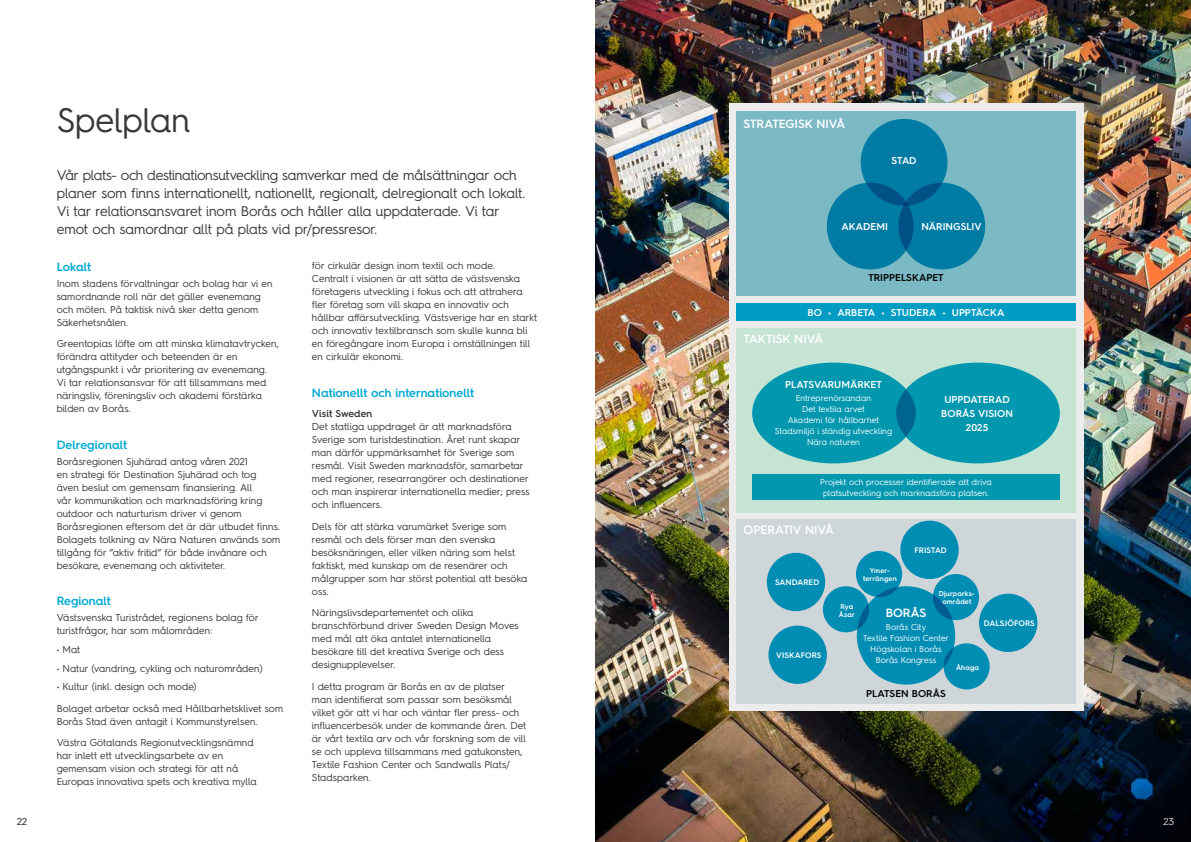
<style>
.page{position:relative;width:1191px;height:842px;background:#fff}
.page>*{position:absolute;margin:0;border:0;box-sizing:border-box;transform-origin:0 0}
.t1{font:34px "Hurme Geometric Sans 4";letter-spacing:-.005em;color:#383937}
.t2{font:14px/18px "Hurme Geometric Sans 4";letter-spacing:-.015em;color:#383937}
.t3{font:600 12px "Hurme Geometric Sans 4";letter-spacing:-.005em;color:#00a9d3}
.t4{font:600 12px "Hurme Geometric Sans 4";letter-spacing:-.01em;color:#fff}
.t5{font:10px/13px "Hurme Geometric Sans 4";letter-spacing:.005em;color:#383937}
.t6{font:600 10px/14px "Hurme Geometric Sans 4";letter-spacing:.005em;color:#fff;text-align:center}
.t7{font:600 10px "Hurme Geometric Sans 4";letter-spacing:.005em;color:#000}
.t8{font:600 10px "Hurme Geometric Sans 4";letter-spacing:.005em;color:#383937}
.t9{font:300 10px "Hurme Geometric Sans 4";color:#383937}
.t10{font:300 10px "Hurme Geometric Sans 4";color:#fff}
.t11{font:8.5px/11px "Hurme Geometric Sans 4";letter-spacing:.01em;color:#fff;text-align:center}
.t12{font:600 8px "Hurme Geometric Sans 4";letter-spacing:.01em;color:#fff}
.t13{font:600 7px/8px "Hurme Geometric Sans 4";letter-spacing:.02em;color:#fff;text-align:center}
</style>
<div class="page">
<img style="left:595px;top:0;width:596px;height:842px">
<div style="left:729px;top:103px;width:354px;height:608px;background:#ececec"></div>
<div style="left:736px;top:519px;width:339px;height:184px;background:#ced6da"></div>
<div style="left:736px;top:328px;width:339px;height:184px;background:#c5e4d4"></div>
<div style="left:856px;top:586px;width:99px;height:99px;background:#008db4;border-radius:50%"></div>
<div style="left:979px;top:594px;width:58px;height:58px;background:#008db4;border-radius:50%"></div>
<div style="left:768px;top:626px;width:59px;height:58px;background:#008db4;border-radius:50%"></div>
<div style="left:767px;top:553px;width:58px;height:58px;background:#008db4;border-radius:50%"></div>
<div style="left:900px;top:521px;width:58px;height:58px;background:#008db4;border-radius:50%"></div>
<svg style="left:933px;top:574px;width:46px;height:46px;background:#0187b0"></svg>
<svg style="left:856px;top:551px;width:46px;height:46px;background:#018bb2"></svg>
<svg style="left:823px;top:586px;width:46px;height:46px;background:#028ab1"></svg>
<svg style="left:943px;top:643px;width:46px;height:46px;background:#028cb3"></svg>
<div style="left:736px;top:111px;width:339px;height:184px;background:#7bbac5"></div>
<div style="left:860px;top:119px;width:87px;height:87px;background:#007ba3;border-radius:50%"></div>
<svg style="left:898px;top:183px;width:87px;height:86px;background:#0077a0"></svg>
<svg style="left:827px;top:183px;width:86px;height:86px;background:#00749e"></svg>
<div style="left:752px;top:363px;width:163px;height:100px;background:#0097af;border-radius:50%"></div>
<div style="left:896px;top:363px;width:163px;height:100px;background:#0097af;border-radius:50%"></div>
<div style="left:752px;top:475px;width:307px;height:25px;background:#0097af"></div>
<div style="left:736px;top:303px;width:339px;height:17px;background:#009cc3"></div>
<h1 class="t1" style="left:57px;top:97px;width:135px">Spelplan</h1>
<p class="t2" style="left:57px;top:166px;width:470px">Vår plats- och destinationsutveckling samverkar med de målsättningar och planer som finns internationellt, nationellt, regionalt, delregionalt och lokalt.<br>Vi tar relationsansvaret inom Borås och håller alla uppdaterade. Vi tar emot och samordnar allt på plats vid pr/pressresor.</p>
<p class="t3" style="left:57px;top:258px;width:36px">Lokalt</p>
<p class="t5" style="left:57px;top:276px;width:217px">Inom stadens förvaltningar och bolag har vi en samordnande roll när det gäller evenemang och möten. På taktisk nivå sker detta genom Säkerhetsnålen.</p>
<p class="t5" style="left:57px;top:337px;width:224px">Greentopias löfte om att minska klimatavtrycken, förändra attityder och beteenden är en utgångspunkt i vår prioritering av evenemang.<br>Vi tar relationsansvar för att tillsammans med näringsliv, föreningsliv och akademi förstärka bilden av Borås.</p>
<p class="t3" style="left:57px;top:436px;width:72px">Delregionalt</p>
<p class="t5" style="left:57px;top:454px;width:225px">Boråsregionen Sjuhärad antog våren 2021<br>en strategi för Destination Sjuhärad och tog även beslut om gemensam finansiering. All<br>vår kommunikation och marknadsföring kring outdoor och naturturism driver vi genom Boråsregionen eftersom det är där utbudet finns.<br>Bolagets tolkning av Nära Naturen används som tillgång för ”aktiv fritid” för både invånare och besökare, evenemang och aktiviteter.</p>
<p class="t3" style="left:57px;top:593px;width:56px">Regionalt</p>
<p class="t5" style="left:57px;top:611px;width:203px">Västsvenska Turistrådet, regionens bolag för turistfrågor, har som målområden:</p>
<p class="t5" style="left:57px;top:642px;width:25px">• Mat</p>
<p class="t5" style="left:57px;top:661px;width:207px">• Natur (vandring, cykling och naturområden)</p>
<p class="t5" style="left:57px;top:676px;width:228px;line-height:21.5px">• Kultur (inkl. design och mode)<br>Bolaget arbetar också med Hållbarhetsklivet som</p>
<p class="t5" style="left:57px;top:710px;width:202px;line-height:21.5px">Borås Stad även antagit i Kommunstyrelsen.<br>Västra Götalands Regionutvecklingsnämnd</p>
<p class="t5" style="left:57px;top:749px;width:202px">har inlett ett utvecklingsarbete av en gemensam vision och strategi för att nå<br>Europas innovativa spets och kreativa mylla</p>
<p class="t5" style="left:312px;top:259px;width:227px">för cirkulär design inom textil och mode.<br>Centralt i visionen är att sätta de västsvenska företagens utveckling i fokus och att attrahera fler företag som vill skapa en innovativ och hållbar affärsutveckling. Västsverige har en starkt och innovativ textilbransch som skulle kunna bli en föregångare inom Europa i omställningen till en cirkulär ekonomi.</p>
<p class="t3" style="left:312px;top:384px;width:164px">Nationellt och internationellt</p>
<p class="t8" style="left:312px;top:407px;width:62px">Visit Sweden</p>
<p class="t5" style="left:312px;top:420px;width:219px">Det statliga uppdraget är att marknadsföra Sverige som turistdestination. Året runt skapar man därför uppmärksamhet för Sverige som resmål. Visit Sweden marknadsför, samarbetar med regioner, researrangörer och destinationer och man inspirerar internationella medier; press och influencers.</p>
<p class="t5" style="left:312px;top:520px;width:217px">Dels för att stärka varumärket Sverige som resmål och dels förser man den svenska besöksnäringen, eller vilken näring som helst faktiskt, med kunskap om de resenärer och målgrupper som har störst potential att besöka oss.</p>
<p class="t5" style="left:312px;top:606px;width:208px">Näringslivsdepartementet och olika branschförbund driver Sweden Design Moves med mål att öka antalet internationella besökare till det kreativa Sverige och dess designupplevelser.</p>
<p class="t5" style="left:312px;top:680px;width:216px">I detta program är Borås en av de platser man identifierat som passar som besöksmål vilket gör att vi har och väntar fler press- och influencerbesök under de kommande åren. Det är vårt textila arv och vår forskning som de vill se och uppleva tillsammans med gatukonsten, Textile Fashion Center och Sandwalls Plats/ Stadsparken.</p>
<p class="t4" style="left:743px;top:115px;width:103px">STRATEGISK NIVÅ</p>
<p class="t6" style="left:891px;top:153px;width:27px">STAD</p>
<p class="t6" style="left:841px;top:219px;width:48px">AKADEMI</p>
<p class="t6" style="left:921px;top:219px;width:62px">NÄRINGSLIV</p>
<p class="t7" style="left:868px;top:271px;width:77px">TRIPPELSKAPET</p>
<p class="t6" style="left:807px;top:305px;width:198px">BO • ARBETA • STUDERA • UPPTÄCKA</p>
<p class="t4" style="left:743px;top:331px;width:81px">TAKTISK NIVÅ</p>
<p class="t6" style="left:785px;top:377px;width:98px">PLATSVARUMÄRKET</p>
<p class="t11" style="left:775px;top:393px;width:119px">Entreprenörsandan<br>Det textila arvet<br>Akademi för hållbarhet<br>Stadsmiljö i ständig utveckling<br>Nära naturen</p>
<p class="t11" style="left:820px;top:476px;width:173px">Projekt och processer identifierade att driva platsutveckling och marknadsföra platsen.</p>
<p class="t6" style="left:941px;top:392px;width:73px">UPPDATERAD<br>BORÅS VISION<br>2025</p>
<p class="t4" style="left:743px;top:522px;width:92px">OPERATIV NIVÅ</p>
<p class="t12" style="left:775px;top:577px;width:46px">SANDARED</p>
<p class="t12" style="left:776px;top:649px;width:47px">VISKAFORS</p>
<p class="t13" style="left:839px;top:602px;width:17px;text-align:left">Rya<br>Åsar</p>
<p class="t12" style="left:914px;top:544px;width:34px">FRISTAD</p>
<p class="t13" style="left:939px;top:590px;width:38px">Djurparks&shy;området</p>
<p class="t13" style="left:863px;top:567px;width:35px">Ymer&shy;terrängen</p>
<p class="t4" style="left:885px;top:604px;width:42px">BORÅS</p>
<p class="t11" style="left:863px;top:622px;width:87px">Borås City<br>Textile Fashion Center<br>Högskolan i Borås<br>Borås Kongress</p>
<p class="t12" style="left:984px;top:617px;width:52px">DALSJÖFORS</p>
<p class="t13" style="left:956px;top:663px;width:24px">Åhaga</p>
<p class="t7" style="left:866px;top:686px;width:81px">PLATSEN BORÅS</p>
<p class="t9" style="left:17px;top:814px;width:12px">22</p>
<p class="t10" style="left:1163px;top:815px;width:12px">23</p>
</div>
